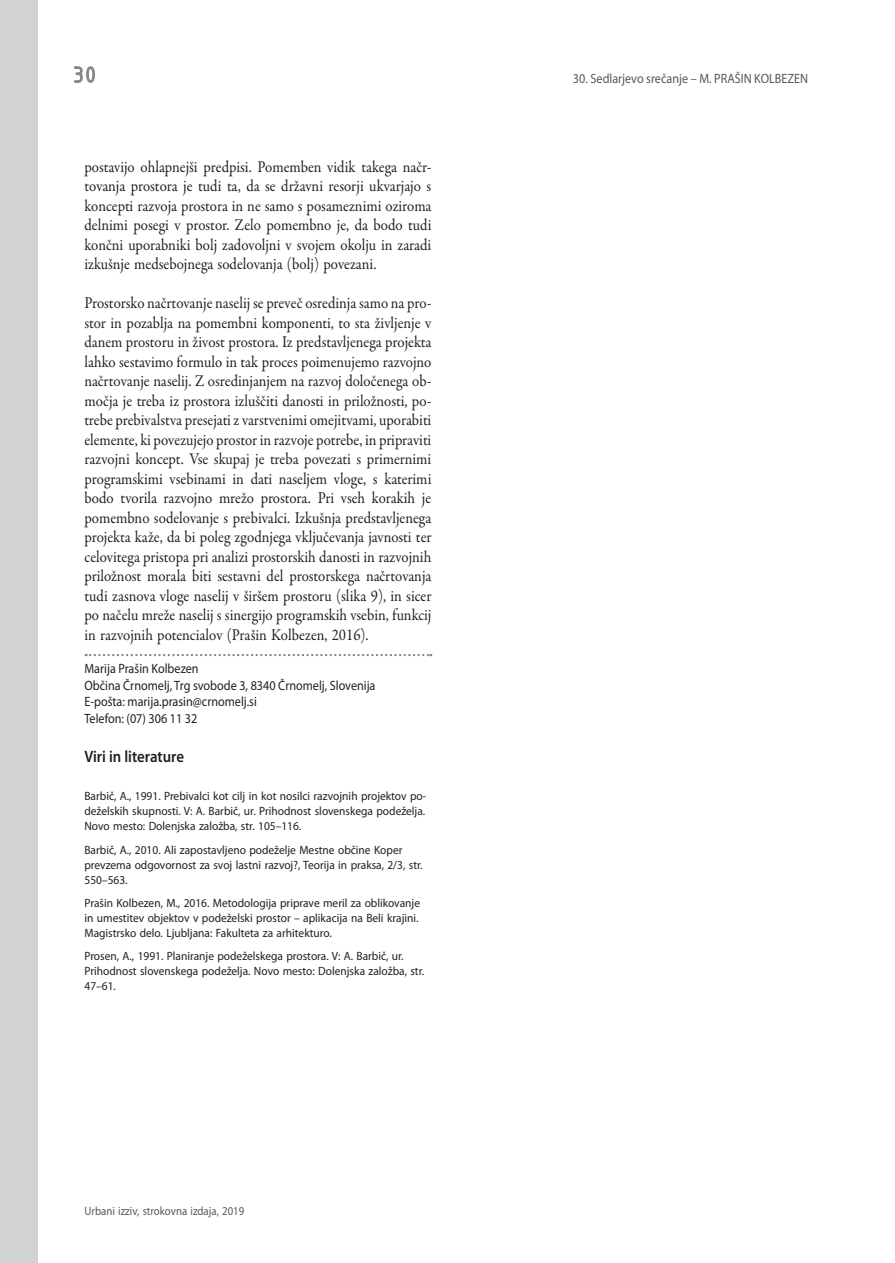
<style>
.page{position:relative;width:895px;height:1263px;background:#fff}
.page>*{position:absolute;margin:0;border:0;box-sizing:border-box;transform-origin:0 0}
.t1{font:24px "ISOCTEUR";color:#808285}
.t2{font:16.5px/19.5px "Garamond Premr Pro";color:#231f20;text-align:justify;scale:.9 1}
.t3{font:600 16.5px "Myriad Pro";color:#231f20;scale:.9 1}
.t4{font:13.5px/16.5px "Myriad Pro";color:#231f20;scale:.9 1}
.t5{font:13.5px "Myriad Pro";color:#57585a;scale:.9 1}
.t6{font:12px/15px "Myriad Pro";color:#231f20;scale:.95 1}
.t7{font:12px "Myriad Pro";color:#57585a;scale:.9 1}
</style>
<div class="page">
<svg style="left:74px;top:66px;width:21px;height:17px"></svg>
<div style="left:0;top:0;width:38px;height:1263px;background:#d1d2d4"></div>
<svg style="left:86px;top:654px;width:345px;height:2px"></svg>
<h1 class="t1" style="left:70px;top:59px;width:31px">30</h1>
<p class="t2" style="left:84px;top:157px;width:387px">postavijo ohlapnejši predpisi. Pomemben vidik takega načr&shy;tovanja prostora je tudi ta, da se državni resorji ukvarjajo s koncepti razvoja prostora in ne samo s posameznimi oziroma delnimi posegi v prostor. Zelo pomembno je, da bodo tudi končni uporabniki bolj zadovoljni v svojem okolju in zaradi izkušnje medsebojnega sodelovanja (bolj) povezani.</p>
<p class="t2" style="left:84px;top:294px;width:387px">Prostorsko načrtovanje naselij se preveč osredinja samo na pro&shy;stor in pozablja na pomembni komponenti, to sta življenje v danem prostoru in živost prostora. Iz predstavljenega projekta lahko sestavimo formulo in tak proces poimenujemo razvojno načrtovanje naselij. Z osredinjanjem na razvoj določenega ob&shy;močja je treba iz prostora izluščiti danosti in priložnosti, po&shy;trebe prebivalstva presejati z varstvenimi omejitvami, uporabiti elemente, ki povezujejo prostor in razvoje potrebe, in pripraviti razvojni koncept. Vse skupaj je treba povezati s primernimi programskimi vsebinami in dati naseljem vloge, s katerimi bodo tvorila razvojno mrežo prostora. Pri vseh korakih je pomembno sodelovanje s prebivalci. Izkušnja predstavljenega projekta kaže, da bi poleg zgodnjega vključevanja javnosti ter celovitega pristopa pri analizi prostorskih danosti in razvojnih priložnost morala biti sestavni del prostorskega načrtovanja tudi zasnova vloge naselij v širšem prostoru (slika 9), in sicer po načelu mreže naselij s sinergijo programskih vsebin, funkcij in razvojnih potencialov (Prašin Kolbezen, 2016).</p>
<p class="t4" style="left:84px;top:661px;width:325px">Marija Prašin Kolbezen<br>Občina Črnomelj, Trg svobode 3, 8340 Črnomelj, Slovenija E-pošta: marija.prasin@crnomelj.si<br>Telefon: (07) 306 11 32</p>
<p class="t3" style="left:84px;top:746px;width:112px">Viri in literature</p>
<p class="t6" style="left:84px;top:789px;width:361px;text-align:justify">Barbič, A., 1991. Prebivalci kot cilj in kot nosilci razvojnih projektov po&shy;deželskih skupnosti. V: A. Barbič, ur. Prihodnost slovenskega podeželja.<br>Novo mesto: Dolenjska založba, str. 105–116.</p>
<p class="t6" style="left:84px;top:842px;width:357px">Barbič, A., 2010. Ali zapostavljeno podeželje Mestne občine Koper prevzema odgovornost za svoj lastni razvoj?, Teorija in praksa, 2/3, str.<br>550–563.</p>
<p class="t6" style="left:84px;top:896px;width:354px">Prašin Kolbezen, M., 2016. Metodologija priprave meril za oblikovanje in umestitev objektov v podeželski prostor – aplikacija na Beli krajini.<br>Magistrsko delo. Ljubljana: Fakulteta za arhitekturo.</p>
<p class="t6" style="left:84px;top:949px;width:359px">Prosen, A., 1991. Planiranje podeželskega prostora. V: A. Barbič, ur.<br>Prihodnost slovenskega podeželja. Novo mesto: Dolenjska založba, str.<br>47–61.</p>
<p class="t7" style="left:84px;top:1204px;width:179px">Urbani izziv, strokovna izdaja, 2019</p>
<p class="t5" style="left:572px;top:71px;width:262px">30. Sedlarjevo srečanje – M. PRAŠIN KOLBEZEN</p>
</div>
